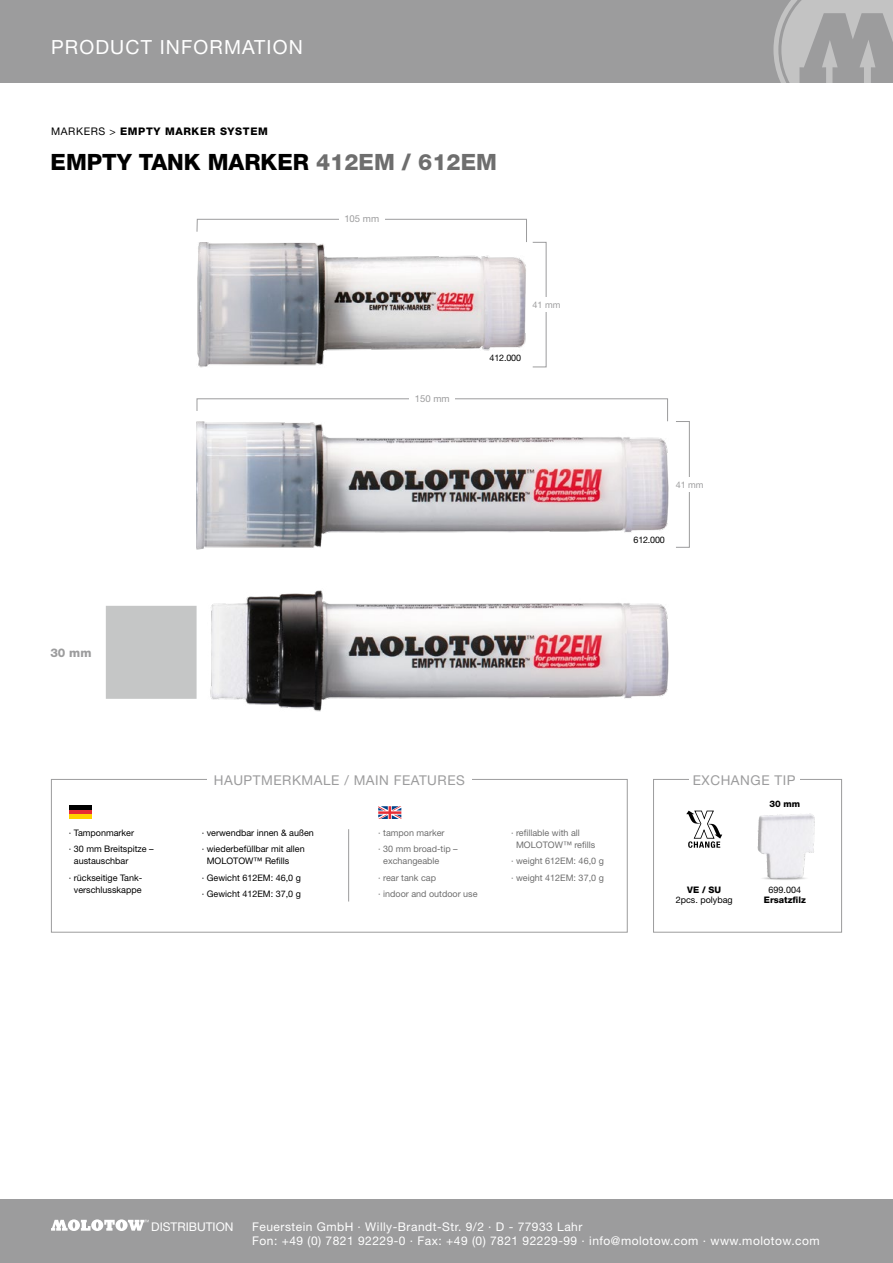
<style>
.page{position:relative;width:893px;height:1263px;background:#fff}
.page>*{position:absolute;margin:0;border:0;box-sizing:border-box;transform-origin:0 0}
.t1{font:800 22.5px "Helvetica Neue LT Std";color:#000}
.t2{font:19.5px "Helvetica Neue LT Std";letter-spacing:.06em;color:#fff}
.t3{font:13.5px "Helvetica Neue LT Std";letter-spacing:.04em;color:#9c9c9d}
.t4{font:12px/14.4px "Helvetica Neue LT Std";letter-spacing:.04em;color:#fff}
.t5{font:12px "Helvetica Neue LT Std";color:#fff}
.t6{font:800 12px "Helvetica Neue LT Std";color:#9c9c9d}
.t7{font:800 10.5px "Helvetica Neue LT Std";letter-spacing:.06em;color:#000}
.t8{font:9.6px "Helvetica Neue LT Std";color:#9c9c9d}
.t9{font:9px/16.2px "Helvetica Neue LT Std";color:#000}
.t10{font:9px/16.2px "Helvetica Neue LT Std";color:#6e6e6e}
.t11{font:800 9px "Helvetica Neue LT Std";color:#000}
.t12{font:9px "Helvetica Neue LT Std";color:#9c9c9d}
.s1{font-weight:400}
.s2{color:#6e6e6e}
</style>
<div class="page">
<div style="left:0;top:0;width:893px;height:83px;background:#9c9c9d"></div>
<svg style="left:773px;top:0;width:120px;height:83px"></svg>
<div style="left:0;top:1199px;width:893px;height:64px;background:#9c9c9d"></div>
<svg style="left:51px;top:1219px;width:98px;height:12px"></svg>
<div style="left:51px;top:779px;width:577px;height:153px;border:1px solid #9c9c9d"></div>
<div style="left:653px;top:779px;width:189px;height:153px;border:1px solid #9c9c9d"></div>
<div style="left:207px;top:770px;width:265px;height:21px;background:#fff"></div>
<img style="left:197px;top:243px;width:329px;height:124px">
<svg style="left:196px;top:218px;width:331px;height:25px"></svg>
<div style="left:339px;top:213px;width:46px;height:11px;background:#fff"></div>
<div style="left:676px;top:421px;width:14px;height:127px;border:1px solid #9c9c9d"></div>
<svg style="left:196px;top:398px;width:472px;height:24px"></svg>
<img style="left:197px;top:421px;width:472px;height:129px">
<img style="left:210px;top:590px;width:459px;height:122px">
<div style="left:409px;top:393px;width:46px;height:11px;background:#fff"></div>
<div style="left:106px;top:606px;width:91px;height:93px;background:#c5c6c6"></div>
<div style="left:674px;top:477px;width:31px;height:15px;background:#fff"></div>
<hr style="left:348px;top:829px;width:1px;height:72px;background:#9c9c9d">
<hr style="left:69px;top:806px;width:23px;height:4px;background:#000">
<hr style="left:69px;top:810px;width:23px;height:4px;background:#e72d35">
<div style="left:69px;top:814px;width:23px;height:5px;background:#ffd300"></div>
<svg style="left:378px;top:806px;width:23px;height:13px"></svg>
<div style="left:689px;top:770px;width:110px;height:21px;background:#fff"></div>
<svg style="left:686px;top:811px;width:36px;height:37px"></svg>
<img style="left:762px;top:874px;width:44px;height:6px">
<img style="left:790px;top:814px;width:19px;height:1px">
<h2 class="t2" style="left:51px;top:36px;width:253px">PRODUCT INFORMATION</h2>
<p class="t7" style="left:51px;top:125px;width:218px"><span class="s1">MARKERS &gt;</span> EMPTY MARKER SYSTEM</p>
<h1 class="t1" style="left:51px;top:149px;width:448px">EMPTY TANK MARKER <span class="s2">412EM / 612EM</span></h1>
<h3 class="t6" style="left:50px;top:645px;width:43px">30 mm</h3>
<p class="t9" style="left:69px;top:825px;width:86px">∙ Tamponmarker<br>∙ 30 mm Breitspitze –</p>
<p class="t9" style="left:69px;top:853px;width:74px;text-indent:5px">austauschbar<br>∙ rückseitige Tank-</p>
<p class="t9" style="left:74px;top:881px;width:69px">verschlusskappe</p>
<p class="t8" style="left:344px;top:213px;width:36px">105 mm</p>
<p class="t8" style="left:415px;top:393px;width:36px">150 mm</p>
<p class="t12" style="left:533px;top:299px;width:29px">41 mm</p>
<p class="t9" style="left:490px;top:349px;width:33px">412.000</p>
<p class="t12" style="left:676px;top:479px;width:29px">41 mm</p>
<p class="t9" style="left:633px;top:532px;width:33px">612.000</p>
<h3 class="t3" style="left:214px;top:772px;width:253px">HAUPTMERKMALE / MAIN FEATURES</h3>
<p class="t9" style="left:202px;top:825px;width:114px">∙ verwendbar innen &amp; außen ∙ wiederbefüllbar mit allen</p>
<p class="t9" style="left:202px;top:853px;width:101px;text-indent:5px">MOLOTOW™ Refills<br>∙ Gewicht 612EM: 46,0 g ∙ Gewicht 412EM: 37,0 g</p>
<p class="t10" style="left:378px;top:825px;width:81px">∙ tampon marker<br>∙ 30 mm broad-tip –</p>
<p class="t10" style="left:378px;top:853px;width:101px;text-indent:5px">exchangeable<br>∙ rear tank cap<br>∙ indoor and outdoor use</p>
<p class="t10" style="left:516px;top:827px;width:81px;line-height:12px;text-indent:-5px">∙ refillable with all<br>MOLOTOW™ refills</p>
<p class="t10" style="left:511px;top:853px;width:94px">∙ weight 612EM: 46,0 g ∙ weight 412EM: 37,0 g</p>
<h3 class="t3" style="left:693px;top:772px;width:104px">EXCHANGE TIP</h3>
<p class="t11" style="left:687px;top:884px;width:36px">VE / SU</p>
<p class="t9" style="left:676px;top:892px;width:59px">2pcs. polybag</p>
<p class="t11" style="left:769px;top:798px;width:32px">30 mm</p>
<p class="t9" style="left:769px;top:881px;width:34px">699.004</p>
<p class="t11" style="left:764px;top:895px;width:44px">Ersatzfilz</p>
<h3 class="t5" style="left:151px;top:1219px;width:84px">DISTRIBUTION</h3>
<h3 class="t4" style="left:252px;top:1219px;width:569px">Feuerstein GmbH · Willy-Brandt-Str. 9/2 · D - 77933 Lahr<br>Fon: +49 (0) 7821 92229-0 · Fax: +49 (0) 7821 92229-99 · info@molotow.com · www.molotow.com</h3>
</div>
